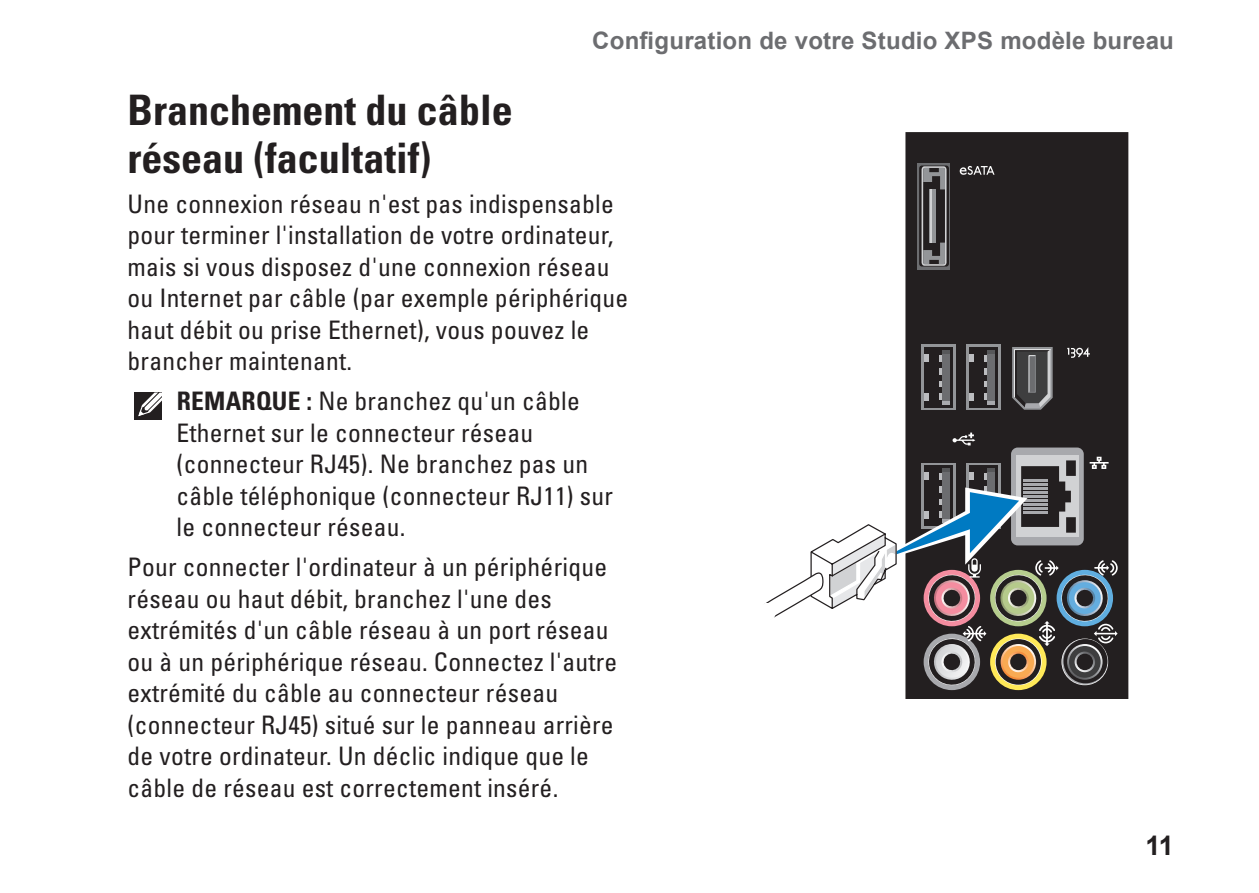
<style>
.page{position:relative;width:1259px;height:893px;background:#fff}
.page>*{position:absolute;margin:0;border:0;box-sizing:border-box;transform-origin:0 0}
.t1{font:700 condensed 42px/48px "Univers";color:#231f20}
.t2{font:700 27px "Arial";color:#231f20}
.t3{font:condensed 25.5px/31.5px "Univers";letter-spacing:.01em;color:#231f20}
.t4{font:700 24px "Arial";letter-spacing:.01em;color:#6c6d70}
.s1{font-weight:700}
</style>
<div class="page">
<svg style="left:905px;top:132px;width:223px;height:567px;background:#2d292b"></svg>
<svg style="left:766px;top:457px;width:351px;height:233px"></svg>
<div style="left:758px;top:604px;width:17px;height:17px;background:#fff;border-radius:50%"></div>
<div style="left:757px;top:603px;width:19px;height:18px;border:1px solid #fff;border-radius:50%"></div>
<div style="left:135px;top:393px;width:27px;height:27px;background:#231f20"></div>
<svg style="left:137px;top:392px;width:25px;height:25px"></svg>
<p class="t4" style="left:592px;top:25px;width:583px">Configuration de votre Studio XPS modèle bureau</p>
<h1 class="t1" style="left:128px;top:86px;width:386px">Branchement du câble réseau (facultatif)</h1>
<p class="t3" style="left:128px;top:188px;width:502px">Une connexion réseau n'est pas indispensable pour terminer l'installation de votre ordinateur, mais si vous disposez d'une connexion réseau ou Internet par câble (par exemple périphérique haut débit ou prise Ethernet), vous pouvez le brancher maintenant.</p>
<p class="t3" style="left:176px;top:385px;width:438px"><span class="s1">REMARQUE :</span> Ne branchez qu'un câble Ethernet sur le connecteur réseau (connecteur RJ45). Ne branchez pas un câble téléphonique (connecteur RJ11) sur le connecteur réseau.</p>
<p class="t3" style="left:128px;top:551px;width:491px">Pour connecter l'ordinateur à un périphérique réseau ou haut débit, branchez l'une des extrémités d'un câble réseau à un port réseau ou à un périphérique réseau. Connectez l'autre extrémité du câble au connecteur réseau (connecteur RJ45) situé sur le panneau arrière de votre ordinateur. Un déclic indique que le câble de réseau est correctement inséré.</p>
<p class="t2" style="left:1145px;top:827px;width:30px">11</p>
</div>
